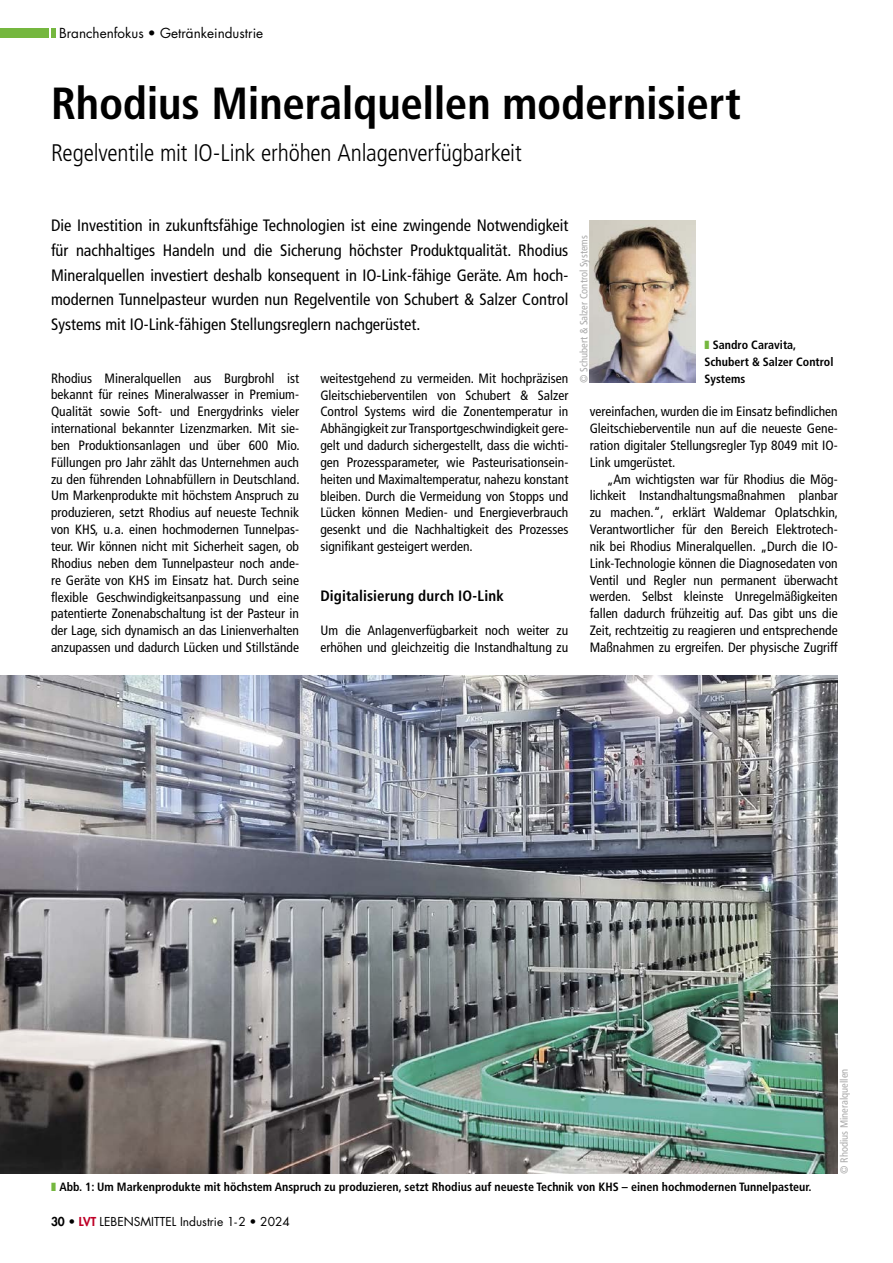
<style>
.page{position:relative;width:893px;height:1263px;background:#fff}
.page>*{position:absolute;margin:0;border:0;box-sizing:border-box;transform-origin:0 0}
.t1{font:700 condensed 45px "Frutiger LT Std";letter-spacing:-.005em;color:#000}
.t2{font:300 condensed 24px "Frutiger LT Std";letter-spacing:-.01em;color:#000}
.t3{font:condensed 16.5px/24.8px "Frutiger LT Std";color:#000;text-align:justify}
.t4{font:700 condensed 15px "Frutiger LT Std";letter-spacing:.01em;color:#000}
.t5{font:condensed 13.5px/16.8px "Frutiger LT Std";color:#000;text-align:justify}
.t6{font:13.5px "Futura Std";color:#000}
.t7{font:700 condensed 12px/16.8px "Frutiger LT Std";color:#000}
.t8{font:12px "Futura Std";color:#000}
.t9{font:condensed 10.5px "Frutiger LT Std";color:#aaa}
.s1{color:#75b73f}
.s2{font-weight:800}
.s3{font-weight:800;color:#be0027}
</style>
<div class="page">
<img style="left:590px;top:221px;width:106px;height:162px">
<img style="left:0;top:675px;width:838px;height:499px">
<hr style="left:51px;top:28px;width:4px;height:10px;background:#75b73f">
<div style="left:0;top:28px;width:48px;height:10px;background:#75b73f"></div>
<p class="t6" style="left:59px;top:24px;width:206px">Branchenfokus • Getränkeindustrie</p>
<h1 class="t1" style="left:51px;top:76px;width:692px">Rhodius Mineralquellen modernisiert</h1>
<h2 class="t2" style="left:51px;top:139px;width:472px">Regelventile mit IO-Link erhöhen Anlagenverfügbarkeit</h2>
<p class="t3" style="left:51px;top:213px;width:519px">Die Investition in zukunftsfähige Technologien ist eine zwingende Notwendigkeit für nachhaltiges Handeln und die Sicherung höchster Produktqualität. Rhodius Mineralquellen investiert deshalb konsequent in IO-Link-fähige Geräte. Am hoch&shy;modernen Tunnelpasteur wurden nun Regelventile von Schubert &amp; Salzer Control Systems mit IO-Link-fähigen Stellungsreglern nachgerüstet.</p>
<p class="t5" style="left:51px;top:370px;width:250px">Rhodius Mineralquellen aus Burgbrohl ist bekannt für reines Mineralwasser in Premium-Qualität sowie Soft- und Energydrinks vieler international bekannter Lizenzmarken. Mit sie&shy;ben Produktionsanlagen und über 600 Mio.<br>Füllungen pro Jahr zählt das Unternehmen auch zu den führenden Lohnabfüllern in Deutschland.<br>Um Markenprodukte mit höchstem Anspruch zu produzieren, setzt Rhodius auf neueste Technik von KHS, u.a. einen hochmodernen Tunnelpas&shy;teur. Wir können nicht mit Sicherheit sagen, ob Rhodius neben dem Tunnelpasteur noch ande&shy;re Geräte von KHS im Einsatz hat. Durch seine flexible Geschwindigkeitsanpassung und eine patentierte Zonenabschaltung ist der Pasteur in der Lage, sich dynamisch an das Linienverhalten anzupassen und dadurch Lücken und Stillstände</p>
<p class="t5" style="left:320px;top:370px;width:250px">weitestgehend zu vermeiden. Mit hochpräzisen Gleitschieberventilen von Schubert &amp; Salzer Control Systems wird die Zonentemperatur in Abhängigkeit zur Transportgeschwindigkeit gere&shy;gelt und dadurch sichergestellt, dass die wichti&shy;gen Prozessparameter, wie Pasteurisationsein&shy;heiten und Maximaltemperatur, nahezu konstant bleiben. Durch die Vermeidung von Stopps und Lücken können Medien- und Energieverbrauch gesenkt und die Nachhaltigkeit des Prozesses signifikant gesteigert werden.</p>
<p class="t4" style="left:320px;top:587px;width:185px">Digitalisierung durch IO-Link</p>
<p class="t5" style="left:320px;top:622px;width:250px">Um die Anlagenverfügbarkeit noch weiter zu erhöhen und gleichzeitig die Instandhaltung zu</p>
<p class="t9" style="left:578px;top:383px;width:149px;rotate:-90deg">© Schubert &amp; Salzer Control Systems</p>
<p class="t7" style="left:704px;top:336px;width:131px"><span class="s1">❚</span> Sandro Caravita,<br>Schubert &amp; Salzer Control</p>
<p class="t7" style="left:704px;top:370px;width:42px">Systems</p>
<p class="t5" style="left:590px;top:403px;width:250px">vereinfachen, wurden die im Einsatz befindlichen Gleitschieberventile nun auf die neueste Gene&shy;ration digitaler Stellungsregler Typ 8049 mit IO-Link umgerüstet.</p>
<p class="t5" style="left:590px;top:471px;width:250px;text-indent:17px">„Am wichtigsten war für Rhodius die Mög&shy;lichkeit Instandhaltungsmaßnahmen planbar zu machen.“, erklärt Waldemar Oplatschkin, Verantwortlicher für den Bereich Elektrotech&shy;nik bei Rhodius Mineralquellen. „Durch die IO-Link-Technologie können die Diagnosedaten von Ventil und Regler nun permanent überwacht werden. Selbst kleinste Unregelmäßigkeiten fallen dadurch frühzeitig auf. Das gibt uns die Zeit, rechtzeitig zu reagieren und entsprechende Maßnahmen zu ergreifen. Der physische Zugriff</p>
<p class="t9" style="left:838px;top:1174px;width:107px;rotate:-90deg">© Rhodius Mineralquellen</p>
<p class="t7" style="left:51px;top:1178px;width:762px"><span class="s1">❚</span> Abb. 1: Um Markenprodukte mit höchstem Anspruch zu produzieren, setzt Rhodius auf neueste Technik von KHS – einen hochmodernen Tunnelpasteur.</p>
<p class="t8" style="left:51px;top:1214px;width:240px"><span class="s2">30 •</span> <span class="s3">LVT</span> LEBENSMITTEL Industrie 1-2 • 2024</p>
</div>
